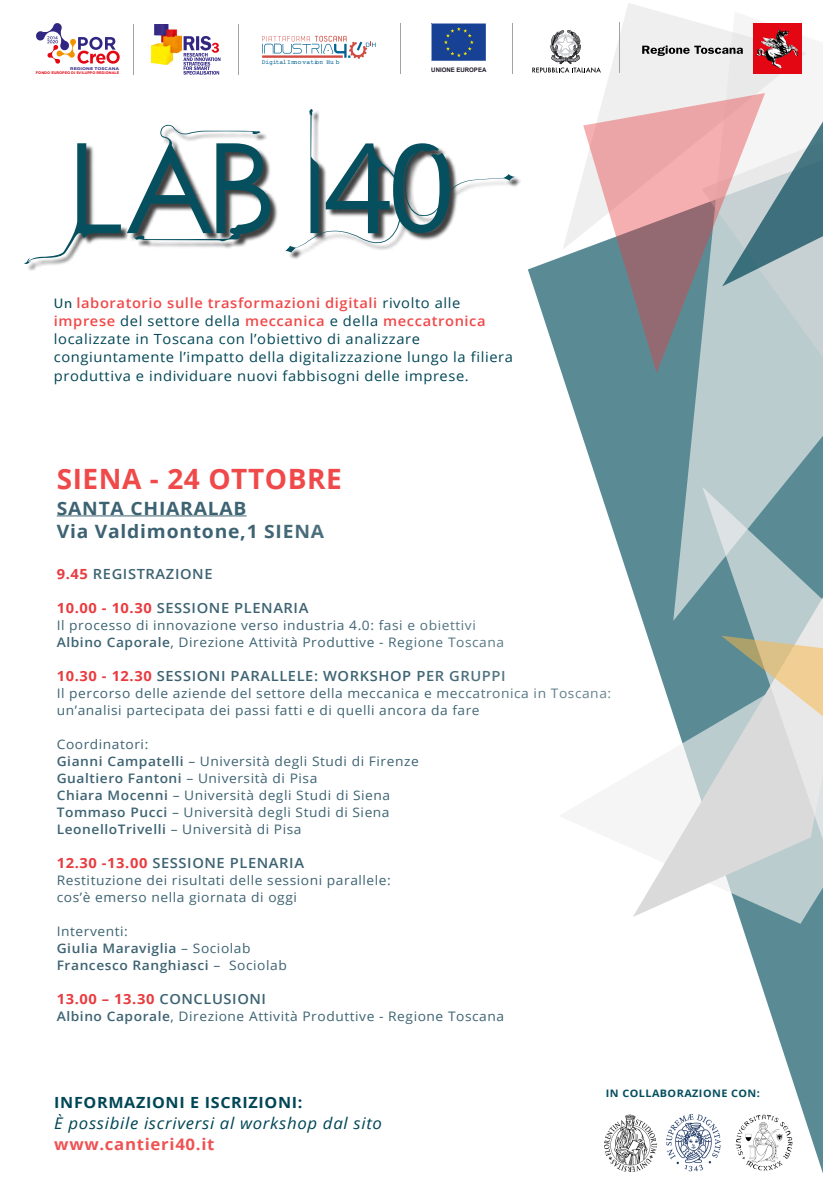
<style>
.page{position:relative;width:823px;height:1191px;background:#fff}
.page>*{position:absolute;margin:0;border:0;box-sizing:border-box;transform-origin:0 0}
.t1{font:128.3px "Bright Young Things";color:#054f5f}
.t2{font:700 28px "Open Sans";letter-spacing:.02em;color:#f0494a}
.t3{font:700 18.4px/23.6px "Open Sans";letter-spacing:.04em;color:#3d6372;scale:1.05 1}
.t4{font:italic 16px "Open Sans";letter-spacing:.04em;color:#014656;scale:1.05 1}
.t5{font:700 16px "Open Sans";letter-spacing:.04em;color:#f05253;scale:1.05 1}
.t6{font:700 15.4px "Open Sans";letter-spacing:.04em;color:#014656;scale:1.05 1}
.t7{font:14px/18px "Open Sans";letter-spacing:.04em;color:#014656;scale:1.05 1}
.t8{font:600 14px "Open Sans";letter-spacing:.04em;color:#3d6372;scale:1.05 1}
.t9{font:700 14px "Open Sans";letter-spacing:.04em;color:#e83c3f;scale:1.05 1}
.t10{font:13.1px/17px "Open Sans";letter-spacing:.04em;color:#3d6372;scale:1.05 1}
.t11{font:600 13.1px/17px "Open Sans";letter-spacing:.04em;color:#3d6372;scale:1.05 1}
.t12{font:700 10.3px "Open Sans";letter-spacing:.04em;color:#054f5f;scale:1.05 1}
.t13{font:6.4px "Courier";color:#006293}
.t14{font:700 6.2px "Arial";color:#1f1a27}
.t15{font:700 4px "Gotham";color:#312783;scale:1.2 1}
.t16{font:700 3.7px "Gotham";color:#e30613}
.s1{font-family:"Myriad Pro"}
.s2{font-weight:600;color:#f0494a}
.s3{font-weight:700;color:#e83c3f}
.s4{font-weight:600}
.s5{font-weight:400}
.s6{font-weight:600;color:#3d6372}
</style>
<div class="page">
<svg style="left:528px;top:250px;width:294px;height:922px"></svg>
<div style="left:26px;top:110px;width:495px;height:161px;background:#000;opacity:.75"></div>
<svg style="left:672px;top:371px;width:150px;height:159px;background:#a6bec2"></svg>
<svg style="left:563px;top:3px;width:239px;height:247px"></svg>
<svg style="left:558px;top:530px;width:143px;height:394px"></svg>
<svg style="left:632px;top:597px;width:69px;height:320px"></svg>
<svg style="left:701px;top:487px;width:121px;height:559px"></svg>
<svg style="left:720px;top:635px;width:102px;height:223px;background:#cbcec7"></svg>
<img style="left:732px;top:1111px;width:62px;height:61px">
<img style="left:604px;top:1112px;width:52px;height:60px">
<img style="left:664px;top:1114px;width:58px;height:57px">
<svg style="left:583px;top:93px;width:181px;height:280px"></svg>
<hr style="left:57px;top:515px;width:189px;height:1px;background:#3d6372">
<hr style="left:619px;top:23px;width:1px;height:50px;background:#a7a2a1">
<hr style="left:512px;top:23px;width:1px;height:51px;background:#a7a2a1">
<svg style="left:532px;top:30px;width:68px;height:43px"></svg>
<div style="left:752px;top:23px;width:49px;height:50px;background:#e30613"></div>
<svg style="left:641px;top:30px;width:181px;height:341px"></svg>
<svg style="left:431px;top:23px;width:55px;height:38px;background:#234b93"></svg>
<svg style="left:183px;top:36px;width:37px;height:39px"></svg>
<img style="left:151px;top:25px;width:30px;height:39px">
<svg style="left:36px;top:23px;width:84px;height:41px"></svg>
<svg style="left:262px;top:36px;width:113px;height:23px"></svg>
<hr style="left:134px;top:25px;width:1px;height:50px;background:#a7a2a1">
<hr style="left:238px;top:25px;width:1px;height:50px;background:#a7a2a1">
<hr style="left:400px;top:23px;width:1px;height:51px;background:#a7a2a1">
<p class="t13" style="left:262px;top:57px;width:79px">Digital Inno vation Hu b</p>
<p class="t15" style="left:70px;top:66px;width:42px">REGIONE TOSCANA</p>
<p class="t14" style="left:431px;top:66px;width:57px">UNIONE EUROPEA</p>
<p class="t16" style="left:36px;top:71px;width:85px">FONDO EUROPEO DI SVILUPPO REGIONALE</p>
<h1 class="t1" style="left:77px;top:114px;width:376px">LABI40</h1>
<p class="t7" style="left:54px;top:294px;width:438px"><span class="s1">Un</span> <span class="s2">laboratorio sulle trasformazioni digitali</span> rivolto alle <span class="s2">imprese</span> del settore della <span class="s2">meccanica</span> e della <span class="s2">meccatronica </span>localizzate in Toscana con l’obiettivo di analizzare congiuntamente l’impatto della digitalizzazione lungo la filiera produttiva e individuare nuovi fabbisogni delle imprese.</p>
<h2 class="t2" style="left:57px;top:459px;width:286px">SIENA - 24 OTTOBRE</h2>
<h3 class="t3" style="left:57px;top:495px;width:256px">SANTA CHIARALAB<br>Via Valdimontone,1 SIENA</h3>
<p class="t8" style="left:57px;top:564px;width:150px"><span class="s3">9.45</span> REGISTRAZIONE</p>
<p class="t8" style="left:57px;top:598px;width:241px"><span class="s3">10.00 - 10.30</span> SESSIONE PLENARIA</p>
<p class="t10" style="left:57px;top:616px;width:427px">Il processo di innovazione verso industria 4.0: fasi e obiettivi<br><span class="s4">Albino Caporale</span>, Direzione Attività Produttive - Regione Toscana</p>
<p class="t8" style="left:57px;top:666px;width:429px"><span class="s3">10.30 - 12.30</span> SESSIONI PARALLELE: WORKSHOP PER GRUPPI</p>
<p class="t10" style="left:57px;top:684px;width:529px">Il percorso delle aziende del settore della meccanica e meccatronica in Toscana: un’analisi partecipata dei passi fatti e di quelli ancora da fare</p>
<p class="t10" style="left:57px;top:735px;width:346px">Coordinatori:<br><span class="s4">Gianni Campatelli</span> – Università degli Studi di Firenze <span class="s4">Gualtiero Fantoni</span> – Università di Pisa<br><span class="s4">Chiara Mocenni</span> – Università degli Studi di Siena <span class="s4">Tommaso Pucci</span> – Università degli Studi di Siena <span class="s4">LeonelloTrivelli</span> – Università di Pisa</p>
<p class="t8" style="left:57px;top:853px;width:237px"><span class="s3">12.30 -13.00</span> SESSIONE PLENARIA</p>
<p class="t10" style="left:57px;top:871px;width:319px">Restituzione dei risultati delle sessioni parallele: cos’è emerso nella giornata di oggi</p>
<p class="t11" style="left:57px;top:922px;width:220px"><span class="s5">Interventi:<br></span>Giulia Maraviglia <span class="s5">– Sociolab<br></span>Francesco Ranghiasci <span class="s5">– Sociolab</span></p>
<p class="t9" style="left:57px;top:989px;width:201px">13.00 – 13.30 <span class="s6">CONCLUSIONI</span></p>
<p class="t10" style="left:57px;top:1007px;width:427px"><span class="s4">Albino Caporale</span>, Direzione Attività Produttive - Regione Toscana</p>
<p class="t6" style="left:54px;top:1091px;width:238px">INFORMAZIONI E ISCRIZIONI:</p>
<p class="t4" style="left:54px;top:1112px;width:313px">È possibile iscriversi al workshop dal sito</p>
<p class="t5" style="left:54px;top:1132px;width:154px">www.cantieri40.it</p>
<p class="t12" style="left:605px;top:1085px;width:148px">IN COLLABORAZIONE CON:</p>
</div>
